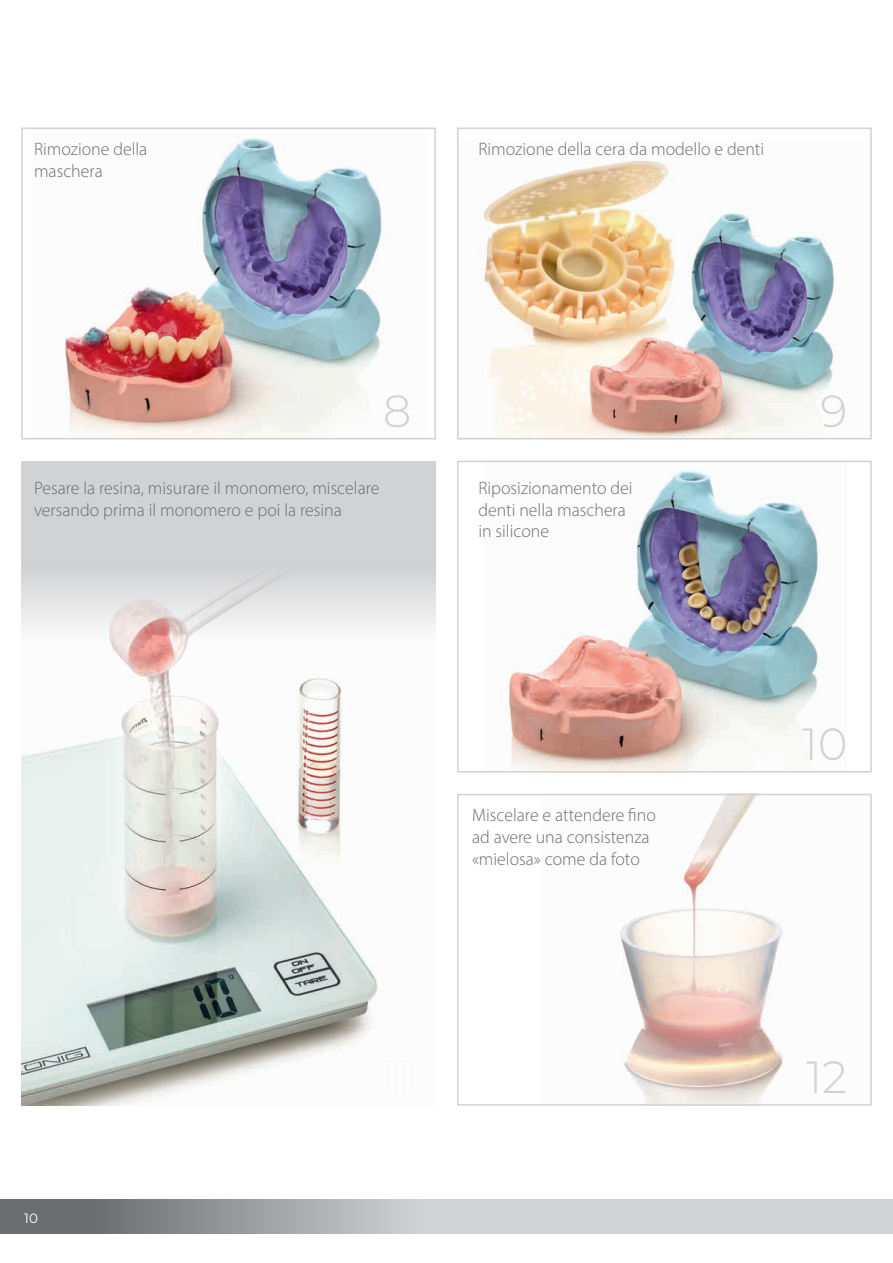
<style>
.page{position:relative;width:893px;height:1263px;background:#fff}
.page>*{position:absolute;margin:0;border:0;box-sizing:border-box;transform-origin:0 0}
.text{font:100 45px "Montserrat";color:#d1d2d4}
.text-2{font:300 18px/21.6px "Myriad Pro";color:#6c6d70}
.t1{font:100 13.5px "Montserrat";color:#fff}
</style>
<div class="page">
<div style="left:0;top:1199px;width:62px;height:34px;background:#6c6d70"></div>
<svg style="left:64px;top:1199px;width:829px;height:34px;background:#b9babc"></svg>
<img style="left:483px;top:160px;width:353px;height:276px">
<div style="left:457px;top:128px;width:415px;height:311px;border:2px solid #d1d2d4"></div>
<img style="left:505px;top:470px;width:315px;height:299px">
<div style="left:457px;top:461px;width:415px;height:311px;border:2px solid #d1d2d4"></div>
<img style="left:65px;top:137px;width:323px;height:299px">
<div style="left:21px;top:128px;width:415px;height:311px;border:2px solid #d1d2d4"></div>
<img style="left:617px;top:797px;width:167px;height:306px">
<div style="left:457px;top:794px;width:415px;height:312px;border:2px solid #d1d2d4"></div>
<div style="left:21px;top:461px;width:415px;height:645px;background:#d1d2d4"></div>
<img style="left:21px;top:585px;width:415px;height:521px">
<p class="text-2" style="left:34px;top:138px;width:115px">Rimozione della</p>
<p class="text-2" style="left:34px;top:160px;width:70px">maschera</p>
<p class="text-2" style="left:478px;top:138px;width:287px">Rimozione della cera da modello e denti</p>
<p class="text" style="left:383px;top:381px;width:30px">8</p>
<p class="text-2" style="left:34px;top:477px;width:347px">Pesare la resina, misurare il monomero, miscelare versando prima il monomero e poi la resina</p>
<p class="text-2" style="left:478px;top:477px;width:156px">Riposizionamento dei</p>
<p class="text-2" style="left:478px;top:499px;width:149px">denti nella maschera</p>
<p class="text-2" style="left:478px;top:520px;width:72px">in silicone</p>
<p class="text-2" style="left:472px;top:804px;width:185px">Miscelare e attendere fino</p>
<p class="text-2" style="left:472px;top:826px;width:179px">ad avere una consistenza</p>
<p class="text-2" style="left:472px;top:848px;width:169px">«mielosa» come da foto</p>
<p class="t1" style="left:24px;top:1209px;width:15px">10</p>
<p class="text" style="left:820px;top:381px;width:28px">9</p>
<p class="text" style="left:802px;top:714px;width:47px">10</p>
<p class="text" style="left:806px;top:1047px;width:42px">12</p>
</div>
